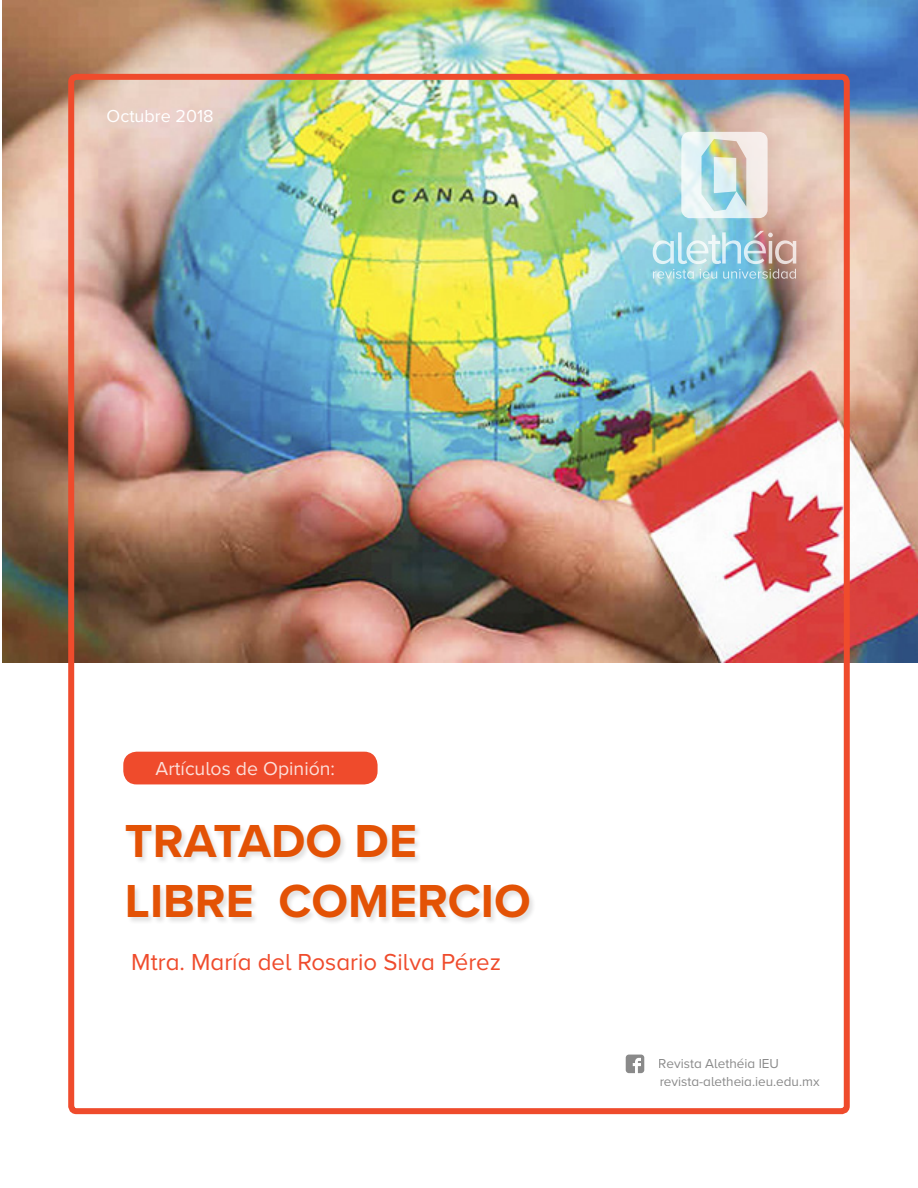
<style>
.page{position:relative;width:918px;height:1188px;background:#fff}
.page>*{position:absolute;margin:0;border:0;box-sizing:border-box;transform-origin:0 0}
.Cuerpo_de_texto{font:700 48px "Proxima Nova A";color:#e35205}
.Cuerpo_de_texto-2{font:24px "Proxima Nova A";color:#ef4b2c}
.t1{font:19.5px "Proxima Nova A";color:#fff}
.Cuerpo_de_texto-3{font:18px "Proxima Nova A";color:#fff}
.t2{font:13.5px "Proxima Nova A";color:#3c3c3c}
</style>
<div class="page">
<img style="left:2px;top:0;width:916px;height:663px">
<img style="left:653px;top:231px;width:143px;height:48px">
<img style="left:681px;top:132px;width:87px;height:86px">
<div style="left:125px;top:824px;width:411px;height:101px;background:#231f20;opacity:.13"></div>
<div style="left:123px;top:752px;width:255px;height:32px;background:#ef4b2c;border-radius:13px"></div>
<svg style="left:626px;top:1055px;width:18px;height:18px"></svg>
<div style="left:68px;top:74px;width:782px;height:1040px;border:6px solid #ef4b2c;border-radius:5px"></div>
<p class="Cuerpo_de_texto-3" style="left:107px;top:105px;width:109px">Octubre 2018</p>
<h3 class="t1" style="left:156px;top:756px;width:181px">Artículos de Opinión:</h3>
<p class="Cuerpo_de_texto" style="left:125px;top:813px;width:294px">TRATADO DE</p>
<p class="Cuerpo_de_texto" style="left:125px;top:873px;width:407px">LIBRE COMERCIO</p>
<p class="Cuerpo_de_texto-2" style="left:131px;top:948px;width:371px">Mtra. María del Rosario Silva Pérez</p>
<p class="t2" style="left:659px;top:1055px;width:122px">Revista Alethéia IEU</p>
<p class="t2" style="left:659px;top:1073px;width:162px">revista-aletheia.ieu.edu.mx</p>
</div>
